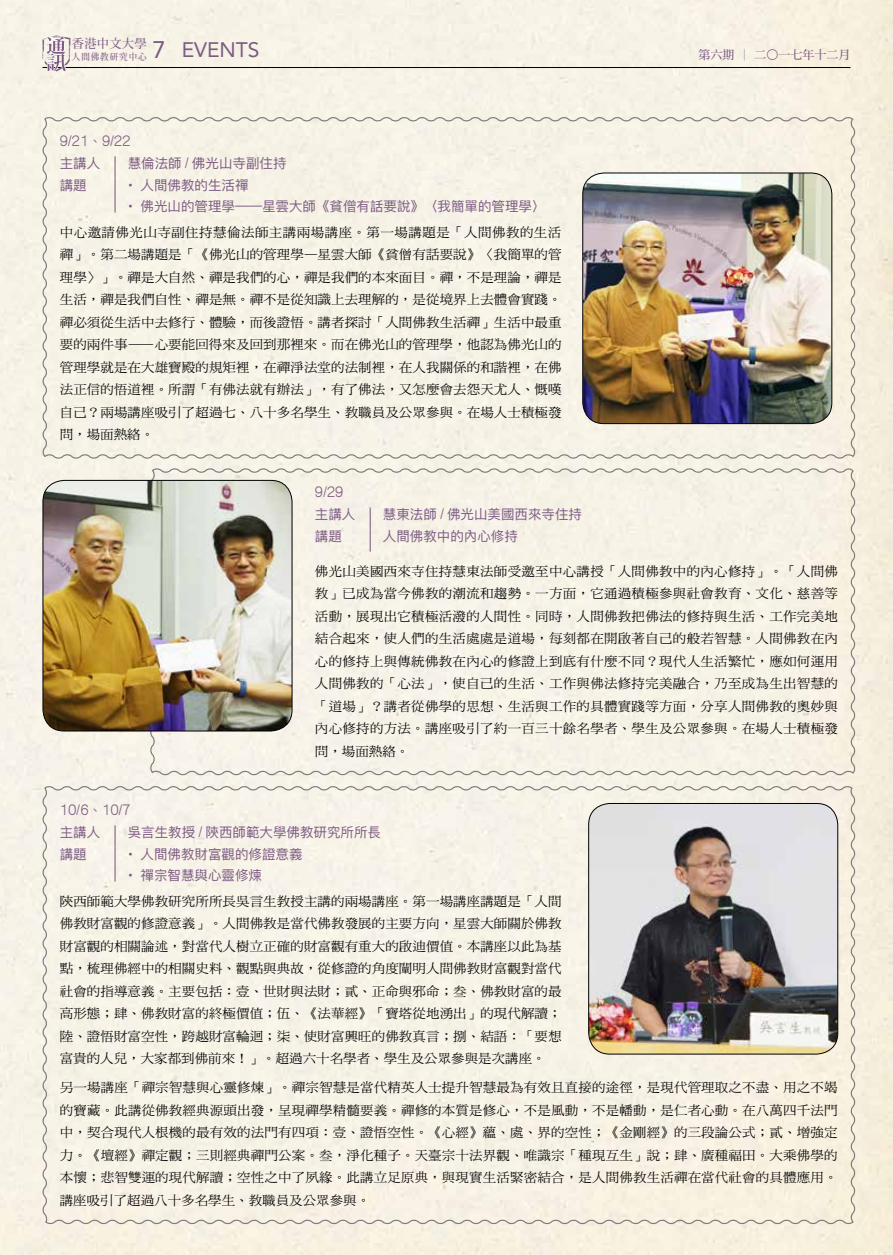
<style>
.page{position:relative;width:893px;height:1255px;background:#fff}
.page>*{position:absolute;margin:0;border:0;box-sizing:border-box;transform-origin:0 0}
.t1{font:21px "Avenir";color:#7d5b83}
.t2{font:13.5px/20.7px "Ping Fang HK";color:#7d5b83}
.t3{font:500 13.5px "ARR Gothic 1";color:#7d5b83}
.t4{font:12.9px/22.5px "DF Ming Std W5";letter-spacing:.005em;color:#000;text-align:justify;scale:1.04 1}
.t5{font:500 12.3px "Koz Min Pro";letter-spacing:.015em;color:#7d5b83}
.t6{font:12px "DF Ming Std W7";color:#7d5b83}
.t7{font:500 9px "Koz Min Pro";letter-spacing:.115em;color:#7d5b83;scale:.95 1}
.s1{font-size:24px}
.s2{font-family:"Ping Fang HK";font-weight:400}
.s3{font-family:"ARR Gothic 1";font-weight:500}
</style>
<div class="page">
<img style="left:0;top:0;width:893px;height:1254px">
<div style="left:41px;top:115px;width:816px;height:345px;background:#f7f3e7"></div>
<div style="left:149px;top:466px;width:708px;height:310px;background:#f7f3e7"></div>
<svg style="left:41px;top:784px;width:816px;height:441px;background:#f5f0e4"></svg>
<img style="left:583px;top:173px;width:249px;height:250px">
<div style="left:583px;top:173px;width:249px;height:251px;border:1px solid #000;border-radius:21px"></div>
<img style="left:43px;top:480px;width:249px;height:251px">
<div style="left:43px;top:480px;width:249px;height:251px;border:1px solid #000;border-radius:21px"></div>
<img style="left:589px;top:803px;width:249px;height:251px">
<div style="left:588px;top:803px;width:250px;height:251px;border:1px solid #000;border-radius:21px"></div>
<hr style="left:43px;top:67px;width:807px;height:1px;background:#000">
<svg style="left:42px;top:36px;width:28px;height:36px"></svg>
<p class="t5" style="left:72px;top:35px;width:76px">香港中文大學</p>
<p class="t7" style="left:72px;top:50px;width:80px">人間佛教研究中心</p>
<h1 class="t1" style="left:152px;top:33px;width:109px"><span class="s1">7</span> EVENTS</h1>
<p class="t3" style="left:60px;top:135px;width:72px">9/21<span class="s2">、</span>9/22</p>
<p class="t2" style="left:60px;top:152px;width:42px">主講人</p>
<p class="t2" style="left:128px;top:152px;width:160px">慧倫法師 <span class="s3">/</span> 佛光山寺副住持</p>
<p class="t2" style="left:60px;top:174px;width:28px">講題</p>
<p class="t2" style="left:128px;top:174px;width:419px">∙ 人間佛教的生活禪<br>∙ 佛光山的管理學—星雲大師《貧僧有話要說》〈我簡單的管理學〉</p>
<p class="t4" style="left:60px;top:221px;width:484px">中心邀請佛光山寺副住持慧倫法師主講兩場講座。第一場講題是「人間佛教的生活禪」。第二場講題是「《佛光山的管理學—星雲大師《貧僧有話要說》〈我簡單的管理學〉」。禪是大自然、禪是我們的心，禪是我們的本來面目。禪，不是理論，禪是生活，禪是我們自性、禪是無。禪不是從知識上去理解的，是從境界上去體會實踐。禪必須從生活中去修行、體驗，而後證悟。講者探討「人間佛教生活禪」生活中最重要的兩件事—心要能回得來及回到那裡來。而在佛光山的管理學，他認為佛光山的管理學就是在大雄寶殿的規矩裡，在禪淨法堂的法制裡，在人我關係的和諧裡，在佛法正信的悟道裡。所謂「有佛法就有辦法」，有了佛法，又怎麼會去怨天尤人、慨嘆自己？兩場講座吸引了超過七、八十多名學生、教職員及公眾參與。在場人士積極發問，場面熱絡。</p>
<p class="t6" style="left:698px;top:48px;width:153px">第六期 │ 二○一七年十二月</p>
<p class="t3" style="left:315px;top:486px;width:30px">9/29</p>
<p class="t2" style="left:315px;top:504px;width:42px">主講人</p>
<p class="t2" style="left:383px;top:504px;width:201px">慧東法師 <span class="s3">/</span> 佛光山美國西來寺住持</p>
<p class="t2" style="left:315px;top:526px;width:28px">講題</p>
<p class="t2" style="left:383px;top:526px;width:136px">人間佛教中的內心修持</p>
<p class="t4" style="left:315px;top:559px;width:504px">佛光山美國西來寺住持慧東法師受邀至中心講授「人間佛教中的內心修持」。「人間佛教」已成為當今佛教的潮流和趨勢。一方面，它通過積極參與社會教育、文化、慈善等活動，展現出它積極活潑的人間性。同時，人間佛教把佛法的修持與生活、工作完美地結合起來，使人們的生活處處是道場，每刻都在開啟著自己的般若智慧。人間佛教在內心的修持上與傳統佛教在內心的修證上到底有什麼不同？現代人生活繁忙，應如何運用人間佛教的「心法」，使自己的生活、工作與佛法修持完美融合，乃至成為生出智慧的「道場」？講者從佛學的思想、生活與工作的具體實踐等方面，分享人間佛教的奧妙與內心修持的方法。講座吸引了約一百三十餘名學者、學生及公眾參與。在場人士積極發問，場面熱絡。</p>
<p class="t3" style="left:60px;top:803px;width:72px">10/6<span class="s2">、</span>10/7</p>
<p class="t2" style="left:60px;top:821px;width:42px">主講人</p>
<p class="t2" style="left:128px;top:821px;width:255px">吳言生教授 <span class="s3">/</span> 陝西師範大學佛教研究所所長</p>
<p class="t2" style="left:60px;top:843px;width:28px">講題</p>
<p class="t2" style="left:128px;top:843px;width:176px">∙ 人間佛教財富觀的修證意義∙ 禪宗智慧與心靈修煉</p>
<p class="t4" style="left:60px;top:889px;width:484px">陝西師範大學佛教研究所所長吳言生教授主講的兩場講座。第一場講座講題是「人間佛教財富觀的修證意義」。人間佛教是當代佛教發展的主要方向，星雲大師關於佛教財富觀的相關論述，對當代人樹立正確的財富觀有重大的啟迪價值。本講座以此為基點，梳理佛經中的相關史料、觀點與典故，從修證的角度闡明人間佛教財富觀對當代社會的指導意義。主要包括：壹、世財與法財；貳、正命與邪命；叁、佛教財富的最高形態；肆、佛教財富的終極價值；伍、《法華經》「寶塔從地湧出」的現代解讀；陸、證悟財富空性，跨越財富輪迴；柒、使財富興旺的佛教真言；捌、結語：「要想富貴的人兒，大家都到佛前來！」。超過六十名學者、學生及公眾參與是次講座。</p>
<p class="t4" style="left:60px;top:1076px;width:749px">另一場講座「禪宗智慧與心靈修煉」。禪宗智慧是當代精英人士提升智慧最為有效且直接的途徑，是現代管理取之不盡、用之不竭的寶藏。此講從佛教經典源頭出發，呈現禪學精髓要義。禪修的本質是修心，不是風動，不是幡動，是仁者心動。在八萬四千法門中，契合現代人根機的最有效的法門有四項：壹、證悟空性。《心經》蘊、處、界的空性；《金剛經》的三段論公式；貳、增強定力。《壇經》禪定觀；三則經典禪門公案。叁，淨化種子。天臺宗十法界觀、唯識宗「種現互生」說；肆、廣種福田。大乘佛學的本懷；悲智雙運的現代解讀；空性之中了夙緣。此講立足原典，與現實生活緊密結合，是人間佛教生活禪在當代社會的具體應用。講座吸引了超過八十多名學生、教職員及公眾參與。</p>
</div>
